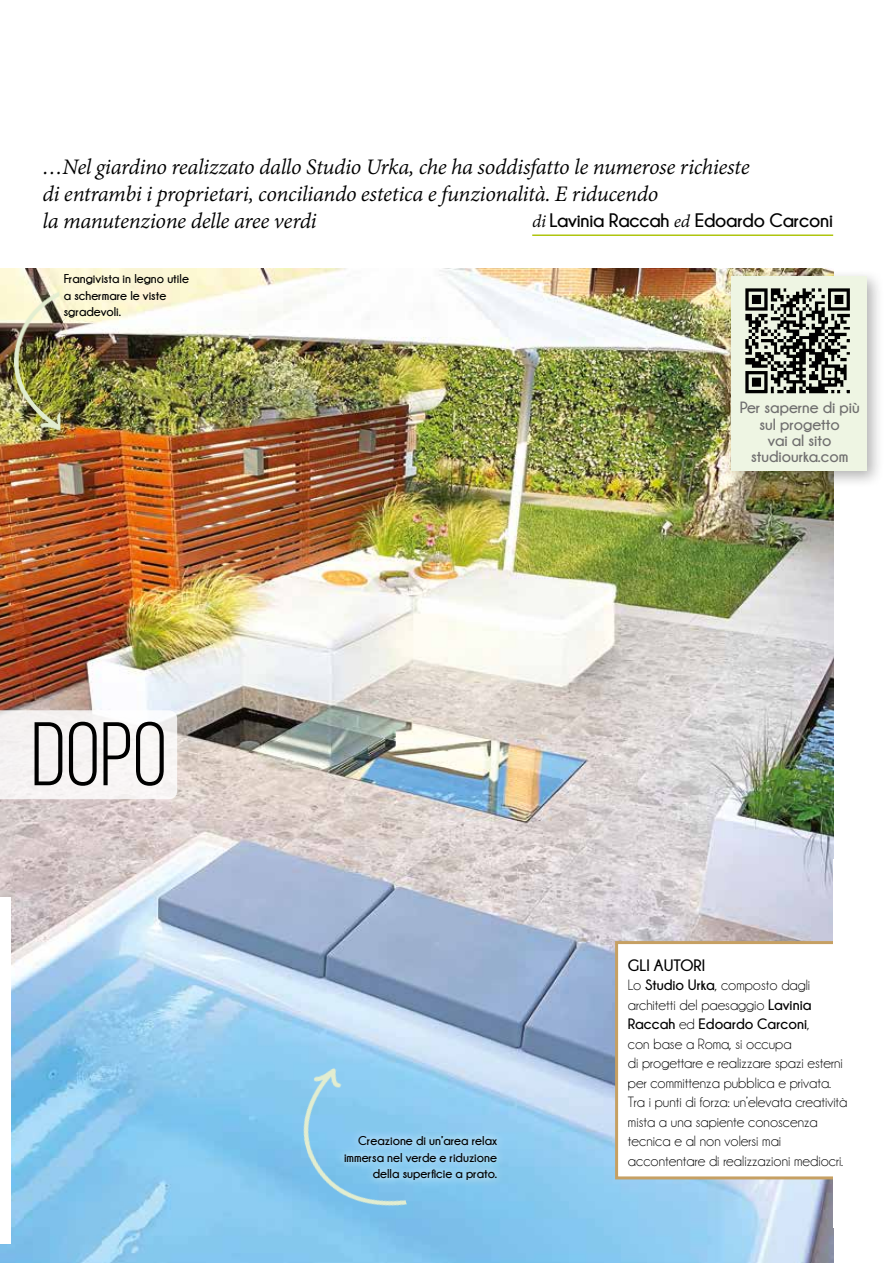
<style>
.page{position:relative;width:893px;height:1263px;background:#fff}
.page>*{position:absolute;margin:0;border:0;box-sizing:border-box;transform-origin:0 0}
.t1{font:90px "Bebas Neue";color:#000}
.t2{font:italic 24px/27px "Adobe Devanagari";letter-spacing:-.015em;color:#000}
.t3{font:700 19.5px "Champagne&Limousines";letter-spacing:-.01em;color:#000}
.t4{font:700 16.5px "Champagne&Limousines";color:#000}
.t5{font:700 16.2px/16.2px "Champagne&Limousines";color:#706f6f;text-align:center}
.t6{font:15px/19.5px "Champagne&Limousines";color:#000}
.t7{font:700 12.75px/16.5px "Champagne&Limousines";color:#000;text-align:right}
.s1{font-family:"Adobe Devanagari";font-weight:400;font-style:italic}
.s2{font-weight:700}
</style>
<div class="page">
<img style="left:0;top:269px;width:833px;height:994px">
<svg style="left:615px;top:941px;width:218px;height:238px"></svg>
<img style="left:0;top:269px;width:61px;height:178px">
<svg style="left:0;top:710px;width:177px;height:89px"></svg>
<svg style="left:409px;top:1127px;width:96px;height:61px;background:#93cef0"></svg>
<hr style="left:532px;top:234px;width:301px;height:2px;background:#afc50f">
<div style="left:723px;top:269px;width:161px;height:220px;background:#000;opacity:.3"></div>
<div style="left:731px;top:276px;width:135px;height:194px;background:#eef5e3"></div>
<img style="left:745px;top:288px;width:105px;height:106px">
<img style="left:0;top:897px;width:11px;height:346px">
<img style="left:267px;top:1044px;width:142px;height:197px">
<h2 class="t2" style="left:43px;top:155px;width:709px">…Nel giardino realizzato dallo Studio Urka, che ha soddisfatto le numerose richieste di entrambi i proprietari, conciliando estetica e funzionalità. E riducendo<br>la manutenzione delle aree verdi</h2>
<h3 class="t3" style="left:532px;top:210px;width:302px"><span class="s1">di</span> Lavinia Raccah <span class="s1">ed</span> Edoardo Carconi</h3>
<p class="t7" style="left:64px;top:270px;width:127px;text-align:left">Frangivista in legno utile a schermare le viste sgradevoli.</p>
<h1 class="t1" style="left:31px;top:706px;width:137px">dopo</h1>
<p class="t5" style="left:740px;top:400px;width:121px">Per saperne di più sul progetto<br>vai al sito studiourka.com</p>
<p class="t7" style="left:344px;top:1132px;width:155px">Creazione di un’area relax immersa nel verde e riduzione della superficie a prato.</p>
<p class="t4" style="left:628px;top:956px;width:79px">GLI AUTORI</p>
<p class="t6" style="left:628px;top:975px;width:221px">Lo <span class="s2">Studio Urka</span>, composto dagli architetti del paesaggio <span class="s2">Lavinia Raccah</span> ed <span class="s2">Edoardo Carconi</span>,<br>con base a Roma, si occupa<br>di progettare e realizzare spazi esterni per committenza pubblica e privata.<br>Tra i punti di forza: un’elevata creatività mista a una sapiente conoscenza tecnica e al non volersi mai accontentare di realizzazioni mediocri.</p>
</div>
